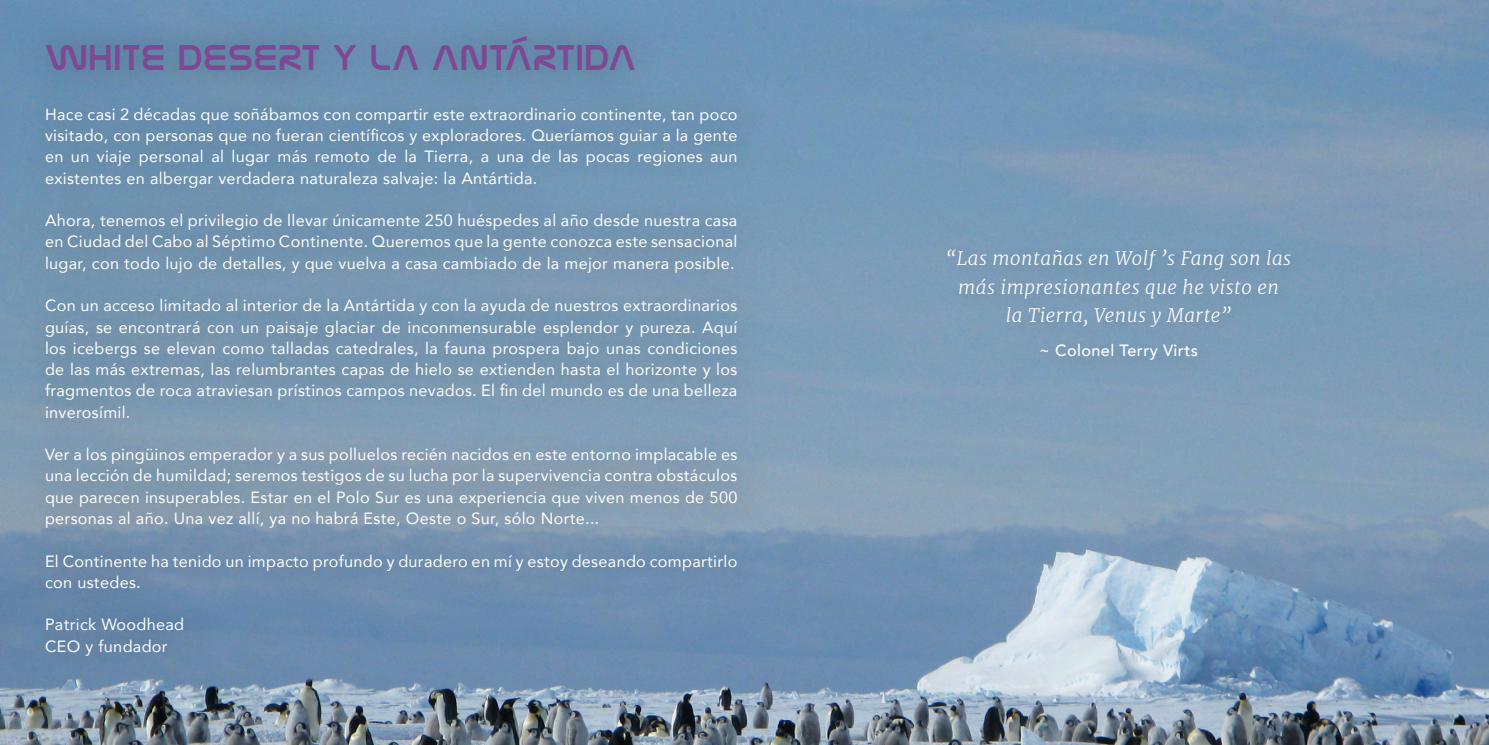
<style>
.page{position:relative;width:1489px;height:745px;background:#fff}
.page>*{position:absolute;margin:0;border:0;box-sizing:border-box;transform-origin:0 0}
.t1{font:36.25px "Nasalization Rg";letter-spacing:.025em;color:#7e4895}
.t2{font:italic 300 18.75px "Merriweather";letter-spacing:.025em;color:#fefefe}
.t3{font:16.25px/21.2px "Avenir";letter-spacing:.02em;color:#fefefe;text-align:justify}
.t4{font:500 16.25px "Avenir";letter-spacing:.025em;color:#fff}
</style>
<div class="page">
<img style="left:0;top:0;width:1488px;height:744px">
<div style="left:14px;top:5px;width:653px;height:100px;background:#688eaf"></div>
<div style="left:12px;top:76px;width:758px;height:610px;background:#2c374b;opacity:.57"></div>
<div style="left:938px;top:239px;width:371px;height:140px;background:#7a9bb6"></div>
<p class="t1" style="left:45px;top:37px;width:592px">WHITE DESERT Y LA ANTÁRTIDA</p>
<p class="t3" style="left:45px;top:103px;width:694px">Hace casi 2 décadas que soñábamos con compartir este extraordinario continente, tan poco visitado, con personas que no fueran científicos y exploradores. Queríamos guiar a la gente en un viaje personal al lugar más remoto de la Tierra, a una de las pocas regiones aun existentes en albergar verdadera naturaleza salvaje: la Antártida.</p>
<p class="t3" style="left:45px;top:209px;width:694px">Ahora, tenemos el privilegio de llevar únicamente 250 huéspedes al año desde nuestra casa en Ciudad del Cabo al Séptimo Continente. Queremos que la gente conozca este sensacional lugar, con todo lujo de detalles, y que vuelva a casa cambiado de la mejor manera posible.</p>
<p class="t3" style="left:45px;top:294px;width:694px">Con un acceso limitado al interior de la Antártida y con la ayuda de nuestros extraordinarios guías, se encontrará con un paisaje glaciar de inconmensurable esplendor y pureza. Aquí los icebergs se elevan como talladas catedrales, la fauna prospera bajo unas condiciones de las más extremas, las relumbrantes capas de hielo se extienden hasta el horizonte y los fragmentos de roca atraviesan prístinos campos nevados. El fin del mundo es de una belleza inverosímil.</p>
<p class="t3" style="left:45px;top:443px;width:694px">Ver a los pingüinos emperador y a sus polluelos recién nacidos en este entorno implacable es una lección de humildad; seremos testigos de su lucha por la supervivencia contra obstáculos que parecen insuperables. Estar en el Polo Sur es una experiencia que viven menos de 500 personas al año. Una vez allí, ya no habrá Este, Oeste o Sur, sólo Norte...</p>
<p class="t3" style="left:45px;top:549px;width:694px">El Continente ha tenido un impacto profundo y duradero en mí y estoy deseando compartirlo con ustedes.</p>
<p class="t3" style="left:45px;top:613px;width:141px">Patrick Woodhead</p>
<p class="t3" style="left:45px;top:634px;width:124px">CEO y fundador</p>
<p class="t2" style="left:945px;top:246px;width:347px">“Las montañas en Wolf ’s Fang son las</p>
<p class="t2" style="left:958px;top:275px;width:322px">más impresionantes que he visto en</p>
<p class="t2" style="left:1005px;top:304px;width:227px">la Tierra, Venus y Marte”</p>
<p class="t4" style="left:1038px;top:336px;width:160px">~ Colonel Terry Virts</p>
</div>
